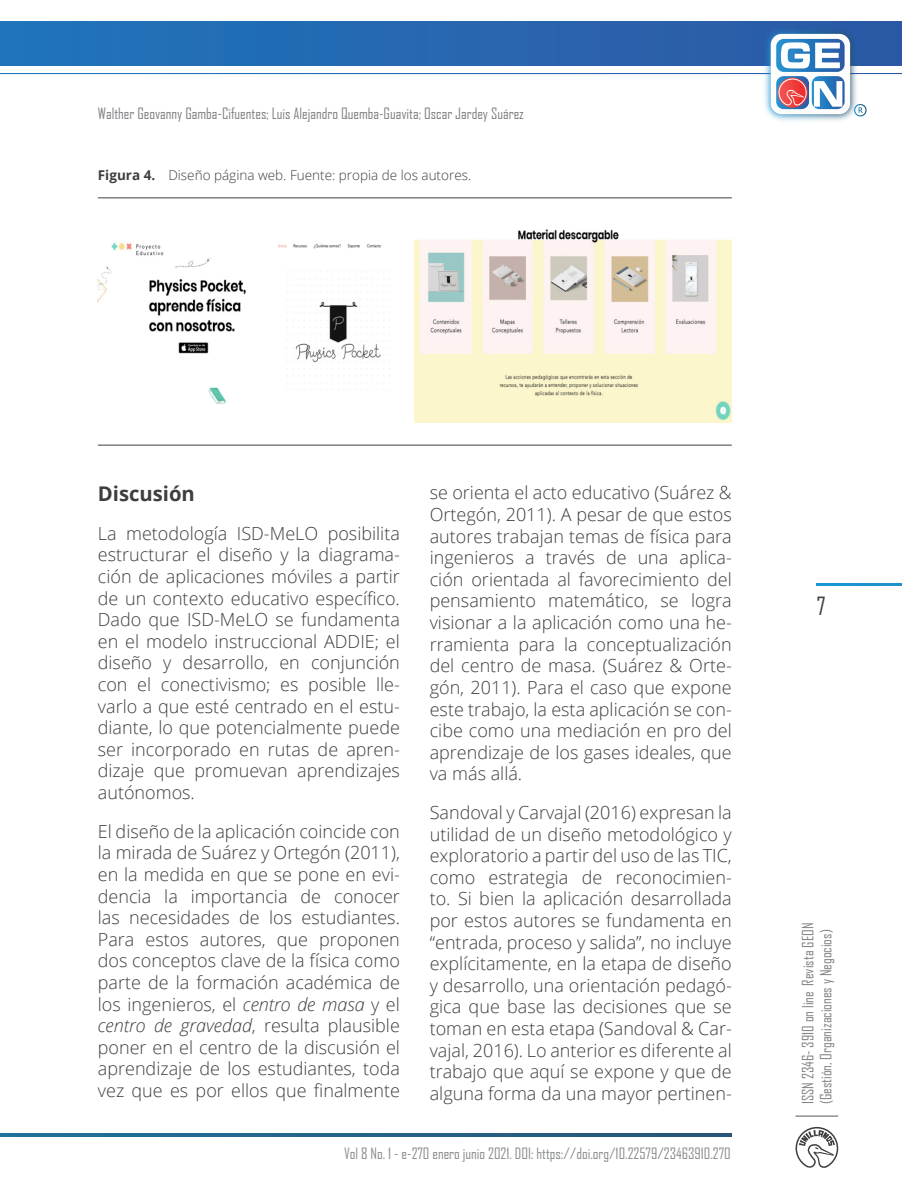
<style>
.page{position:relative;width:902px;height:1191px;background:#fff}
.page>*{position:absolute;margin:0;border:0;box-sizing:border-box;transform-origin:0 0}
.t1{font:24px "Agency FB";color:#3e3e3f}
.N1{font:700 20.25px "Open Sans";color:#3e3e3f}
.Cuerpo_de_Texto{font:300 18px/21.6px "Open Sans";color:#3e3e3f;text-align:justify}
.t2{font:15px/18px "Agency FB";color:#808285}
.t3{font:15px "Agency FB";color:#8b8d90}
.Titulo_grafico{font:300 13.5px "Open Sans";color:#3e3e3f}
.s1{font-weight:700}
.s2{font-style:italic}
</style>
<div class="page">
<div style="left:0;top:22px;width:901px;height:43px;background:#2569b2"></div>
<img style="left:715px;top:21px;width:186px;height:100px">
<div style="left:770px;top:34px;width:80px;height:80px;background:#fdfdfd;border-radius:11px"></div>
<svg style="left:776px;top:39px;width:68px;height:70px"></svg>
<hr style="left:795px;top:1115px;width:43px;height:1px;background:#57585a">
<svg style="left:795px;top:1126px;width:43px;height:42px"></svg>
<svg style="left:0;top:1133px;width:731px;height:4px;background:#246389"></svg>
<hr style="left:816px;top:583px;width:85px;height:2px;background:#1f93cf">
<hr style="left:98px;top:197px;width:633px;height:1px;background:#3e3e3f">
<hr style="left:98px;top:445px;width:633px;height:1px;background:#3e3e3f">
<img style="left:98px;top:239px;width:317px;height:183px">
<img style="left:415px;top:229px;width:316px;height:193px">
<p class="t2" style="left:98px;top:105px;width:427px">Walther Geovanny Gamba-Cifuentes; Luis Alejandro Quemba-Guavita; Oscar Jardey Suárez</p>
<p class="Titulo_grafico" style="left:98px;top:166px;width:375px"><span class="s1">Figura 4.</span> Diseño página web. Fuente: propia de los autores.</p>
<p class="N1" style="left:98px;top:479px;width:99px">Discusión</p>
<p class="Cuerpo_de_Texto" style="left:98px;top:522px;width:303px">La metodología ISD-MeLO posibilita estructurar el diseño y la diagrama&shy;ción de aplicaciones móviles a partir de un contexto educativo específico.<br>Dado que ISD-MeLO se fundamenta en el modelo instruccional ADDIE; el diseño y desarrollo, en conjunción con el conectivismo; es posible lle&shy;varlo a que esté centrado en el estu&shy;diante, lo que potencialmente puede ser incorporado en rutas de apren&shy;dizaje que promuevan aprendizajes autónomos.</p>
<p class="Cuerpo_de_Texto" style="left:98px;top:820px;width:303px">El diseño de la aplicación coincide con la mirada de Suárez y Ortegón (2011), en la medida en que se pone en evi&shy;dencia la importancia de conocer las necesidades de los estudiantes.<br>Para estos autores, que proponen dos conceptos clave de la física como parte de la formación académica de los ingenieros, el <span class="s2">centro de masa</span> y el <span class="s2">centro de gravedad</span>, resulta plausible poner en el centro de la discusión el aprendizaje de los estudiantes, toda vez que es por ellos que finalmente</p>
<p class="Cuerpo_de_Texto" style="left:429px;top:481px;width:303px">se orienta el acto educativo (Suárez &amp; Ortegón, 2011). A pesar de que estos autores trabajan temas de física para ingenieros a través de una aplica&shy;ción orientada al favorecimiento del pensamiento matemático, se logra visionar a la aplicación como una he&shy;rramienta para la conceptualización del centro de masa. (Suárez &amp; Orte&shy;gón, 2011). Para el caso que expone este trabajo, la esta aplicación se con&shy;cibe como una mediación en pro del aprendizaje de los gases ideales, que va más allá.</p>
<p class="Cuerpo_de_Texto" style="left:429px;top:801px;width:303px">Sandoval y Carvajal (2016) expresan la utilidad de un diseño metodológico y exploratorio a partir del uso de las TIC, como estrategia de reconocimien&shy;to. Si bien la aplicación desarrollada por estos autores se fundamenta en “entrada, proceso y salida”, no incluye explícitamente, en la etapa de diseño y desarrollo, una orientación pedagó&shy;gica que base las decisiones que se toman en esta etapa (Sandoval &amp; Car&shy;vajal, 2016). Lo anterior es diferente al trabajo que aquí se expone y que de alguna forma da una mayor pertinen-</p>
<p class="t3" style="left:344px;top:1144px;width:388px">Vol 8 No. 1 - e-270 enero junio 2021. DOI: https://doi.org/10.22579/23463910.270</p>
<h1 class="t1" style="left:816px;top:591px;width:10px">7</h1>
<p class="t2" style="left:798px;top:1104px;width:183px;rotate:-90deg">ISSN 2346- 3910 on line Revista GEON (Gestión, Organizaciones y Negocios)</p>
</div>
